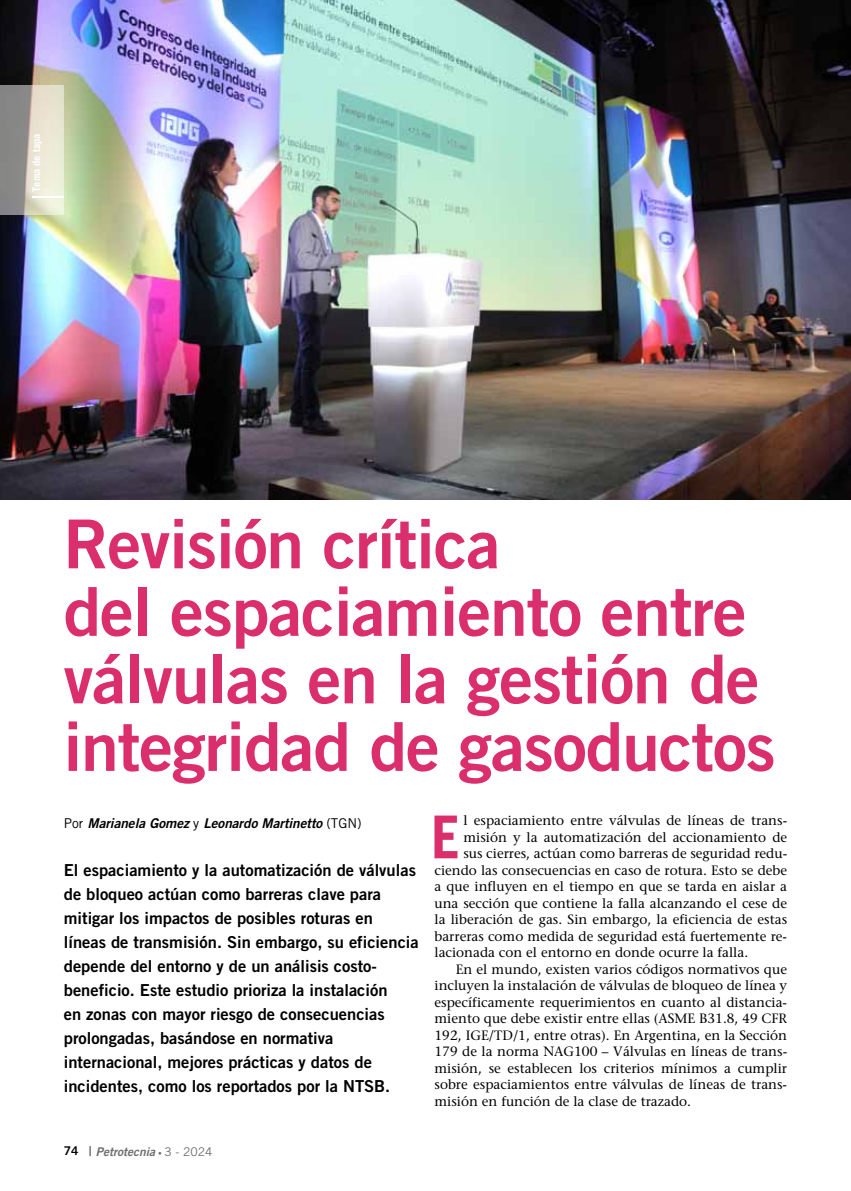
<style>
.page{position:relative;width:851px;height:1191px;background:#fff}
.page>*{position:absolute;margin:0;border:0;box-sizing:border-box;transform-origin:0 0}
.t1{font:67.5px/67.5px "Trade Gothic Bold Two";letter-spacing:-.015em;color:#da2e6d}
.t2{font:700 59.25px "Trade Gothic";color:#da2e6d}
.t3{font:16.5px/24px "Trade Gothic Bold Two";color:#000}
.t4{font:13.5px "Stone Serif";color:#000}
.t5{font:italic 13.5px "Trade Gothic Bold Two";color:#000}
.t6{font:italic 12px "Trade Gothic Bold Two";color:#6d6e71}
.t7{font:700 10.5px "Trade Gothic";color:#fff}
.s1{font-family:"Trade Gothic";font-style:normal}
.s2{font-style:normal;color:#000}
.s3{font-style:normal;font-size:13.5px}
.s4{font-style:normal;font-size:7.5px}
</style>
<div class="page">
<img style="left:0;top:0;width:850px;height:500px">
<svg style="left:0;top:85px;width:64px;height:129px;background:#bdbbb0"></svg>
<hr style="left:32px;top:197px;width:32px;height:1px;background:#fff">
<p class="t7" style="left:30px;top:192px;width:60px;rotate:-90deg">Tema de tapa</p>
<h1 class="t1" style="left:63px;top:509px;width:713px">Revisión crítica<br>del espaciamiento entre válvulas en la gestión de integridad de gasoductos</h1>
<p class="t5" style="left:64px;top:815px;width:299px"><span class="s1">Por</span> Marianela Gomez <span class="s1">y</span> Leonardo Martinetto <span class="s1">(TGN)</span></p>
<h2 class="t2" style="left:431px;top:800px;width:31px">E</h2>
<p class="t4" style="left:463px;top:812px;width:325px">l espaciamiento entre válvulas de líneas de trans-</p>
<p class="t4" style="left:463px;top:829px;width:325px">misión y la automatización del accionamiento de</p>
<p class="t4" style="left:463px;top:845px;width:325px">sus cierres, actúan como barreras de seguridad redu-</p>
<p class="t4" style="left:434px;top:862px;width:354px">ciendo las consecuencias en caso de rotura. Esto se debe</p>
<p class="t4" style="left:434px;top:878px;width:354px">a que influyen en el tiempo en que se tarda en aislar a</p>
<p class="t4" style="left:434px;top:895px;width:354px">una sección que contiene la falla alcanzando el cese de</p>
<p class="t4" style="left:434px;top:911px;width:354px">la liberación de gas. Sin embargo, la eficiencia de estas</p>
<p class="t4" style="left:434px;top:928px;width:354px">barreras como medida de seguridad está fuertemente re-</p>
<p class="t4" style="left:434px;top:944px;width:315px">lacionada con el entorno en donde ocurre la falla.</p>
<p class="t4" style="left:455px;top:960px;width:333px">En el mundo, existen varios códigos normativos que</p>
<p class="t4" style="left:434px;top:977px;width:354px">incluyen la instalación de válvulas de bloqueo de línea y</p>
<p class="t4" style="left:434px;top:993px;width:354px">específicamente requerimientos en cuanto al distancia-</p>
<p class="t4" style="left:434px;top:1010px;width:354px">miento que debe existir entre ellas (ASME B31.8, 49 CFR</p>
<p class="t4" style="left:434px;top:1026px;width:354px">192, IGE/TD/1, entre otras). En Argentina, en la Sección</p>
<p class="t4" style="left:434px;top:1043px;width:354px">179 de la norma NAG100 – Válvulas en líneas de trans-</p>
<p class="t4" style="left:434px;top:1059px;width:354px">misión, se establecen los criterios mínimos a cumplir</p>
<p class="t4" style="left:434px;top:1076px;width:354px">sobre espaciamientos entre válvulas de líneas de trans-</p>
<p class="t4" style="left:434px;top:1092px;width:258px">misión en función de la clase de trazado.</p>
<p class="t3" style="left:64px;top:858px;width:356px">El espaciamiento y la automatización de válvulas de bloqueo actúan como barreras clave para mitigar los impactos de posibles roturas en líneas de transmisión. Sin embargo, su eficiencia depende del entorno y de un análisis costo&shy;beneficio. Este estudio prioriza la instalación<br>en zonas con mayor riesgo de consecuencias prolongadas, basándose en normativa internacional, mejores prácticas y datos de incidentes, como los reportados por la NTSB.</p>
<p class="t6" style="left:64px;top:1143px;width:150px"><span class="s2">74</span> <span class="s3">|</span> Petrotecnia <span class="s4">•</span> <span class="s1">3 - 2024</span></p>
</div>
